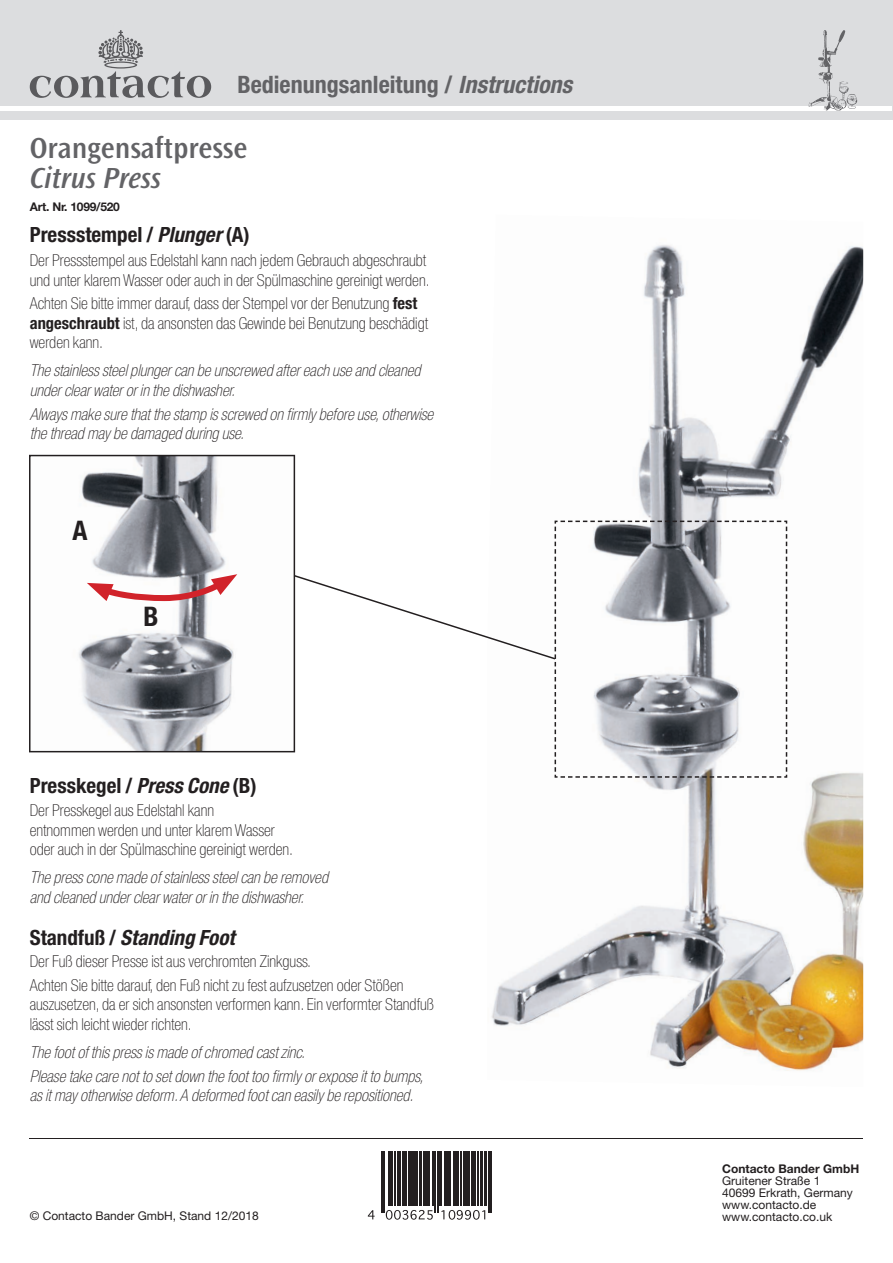
<style>
.page{position:relative;width:893px;height:1263px;background:#fff}
.page>*{position:absolute;margin:0;border:0;box-sizing:border-box;transform-origin:0 0}
.t1{font:600 30.3px "Ocean Sans Std";color:#636366;scale:.95 1}
.t2{font:italic 600 30.3px "Ocean Sans Std";color:#636366;scale:.95 1}
.t3{font:700 condensed 27px "Helvetica Neue LT Std";color:#231f20}
.t4{font:700 condensed 24px "Helvetica Neue LT Std";color:#636366}
.t5{font:700 condensed 21px "Helvetica Neue LT Std";color:#231f20}
.t6{font:italic 700 condensed 21px "Helvetica Neue LT Std";color:#231f20}
.t7{font:100 condensed 16.5px/19.5px "Helvetica Neue LT Std";color:#231f20}
.t8{font:italic 100 condensed 16.5px/19.5px "Helvetica Neue LT Std";color:#231f20}
.t9{font:12px/12px "Helvetica Neue LT Std";color:#231f20}
.t10{font:700 12px "Helvetica Neue LT Std";color:#231f20}
.t11{font:700 12px "Helvetica Neue LT Std";letter-spacing:-.02em;color:#231f20}
.s1{font-style:italic}
.s2{font-weight:700}
.s3{font-style:normal}
</style>
<div class="page">
<div style="left:0;top:0;width:893px;height:119px;background:#dcdddf"></div>
<div style="left:1px;top:106px;width:891px;height:5px;background:#fff"></div>
<svg style="left:30px;top:30px;width:181px;height:68px"></svg>
<hr style="left:30px;top:1138px;width:833px;height:1px;background:#231f20">
<svg style="left:808px;top:30px;width:49px;height:81px"></svg>
<img style="left:491px;top:245px;width:372px;height:826px">
<svg style="left:29px;top:455px;width:266px;height:297px"></svg>
<svg style="left:87px;top:574px;width:150px;height:27px"></svg>
<svg style="left:278px;top:521px;width:277px;height:257px"></svg>
<svg style="left:555px;top:521px;width:232px;height:257px"></svg>
<svg style="left:367px;top:1151px;width:125px;height:69px"></svg>
<hr style="left:381px;top:1151px;width:1px;height:62px;background:#231f20">
<hr style="left:384px;top:1151px;width:1px;height:62px;background:#231f20">
<svg style="left:368px;top:1210px;width:7px;height:9px"></svg>
<hr style="left:388px;top:1151px;width:1px;height:55px;background:#231f20">
<hr style="left:389px;top:1151px;width:1px;height:55px;background:#231f20">
<hr style="left:392px;top:1151px;width:1px;height:55px;background:#231f20">
<hr style="left:394px;top:1151px;width:1px;height:55px;background:#231f20">
<hr style="left:397px;top:1151px;width:2px;height:55px;background:#231f20">
<hr style="left:399px;top:1151px;width:1px;height:55px;background:#231f20">
<hr style="left:400px;top:1151px;width:1px;height:55px;background:#231f20">
<hr style="left:402px;top:1151px;width:1px;height:55px;background:#231f20">
<hr style="left:403px;top:1151px;width:1px;height:55px;background:#231f20">
<hr style="left:404px;top:1151px;width:2px;height:55px;background:#231f20">
<hr style="left:406px;top:1151px;width:1px;height:55px;background:#231f20">
<hr style="left:408px;top:1151px;width:1px;height:55px;background:#231f20">
<hr style="left:410px;top:1151px;width:1px;height:55px;background:#231f20">
<hr style="left:413px;top:1151px;width:1px;height:55px;background:#231f20">
<hr style="left:414px;top:1151px;width:1px;height:55px;background:#231f20">
<hr style="left:415px;top:1151px;width:1px;height:55px;background:#231f20">
<hr style="left:416px;top:1151px;width:1px;height:55px;background:#231f20">
<hr style="left:419px;top:1151px;width:2px;height:55px;background:#231f20">
<hr style="left:421px;top:1151px;width:1px;height:55px;background:#231f20">
<hr style="left:423px;top:1151px;width:1px;height:55px;background:#231f20">
<hr style="left:424px;top:1151px;width:1px;height:55px;background:#231f20">
<hr style="left:426px;top:1151px;width:2px;height:55px;background:#231f20">
<hr style="left:428px;top:1151px;width:1px;height:55px;background:#231f20">
<hr style="left:429px;top:1151px;width:1px;height:55px;background:#231f20">
<hr style="left:432px;top:1151px;width:1px;height:55px;background:#231f20">
<svg style="left:386px;top:1210px;width:47px;height:10px"></svg>
<hr style="left:435px;top:1151px;width:1px;height:62px;background:#231f20">
<hr style="left:437px;top:1151px;width:1px;height:62px;background:#231f20">
<hr style="left:439px;top:1151px;width:1px;height:55px;background:#231f20">
<hr style="left:440px;top:1151px;width:2px;height:55px;background:#231f20">
<hr style="left:444px;top:1151px;width:1px;height:55px;background:#231f20">
<hr style="left:445px;top:1151px;width:1px;height:55px;background:#231f20">
<hr style="left:447px;top:1151px;width:2px;height:55px;background:#231f20">
<hr style="left:449px;top:1151px;width:1px;height:55px;background:#231f20">
<hr style="left:450px;top:1151px;width:1px;height:55px;background:#231f20">
<hr style="left:453px;top:1151px;width:1px;height:55px;background:#231f20">
<hr style="left:455px;top:1151px;width:2px;height:55px;background:#231f20">
<hr style="left:457px;top:1151px;width:1px;height:55px;background:#231f20">
<hr style="left:458px;top:1151px;width:1px;height:55px;background:#231f20">
<hr style="left:460px;top:1151px;width:1px;height:55px;background:#231f20">
<hr style="left:464px;top:1151px;width:1px;height:55px;background:#231f20">
<hr style="left:465px;top:1151px;width:1px;height:55px;background:#231f20">
<hr style="left:466px;top:1151px;width:1px;height:55px;background:#231f20">
<hr style="left:468px;top:1151px;width:1px;height:55px;background:#231f20">
<hr style="left:472px;top:1151px;width:1px;height:55px;background:#231f20">
<hr style="left:473px;top:1151px;width:1px;height:55px;background:#231f20">
<hr style="left:474px;top:1151px;width:1px;height:55px;background:#231f20">
<hr style="left:478px;top:1151px;width:1px;height:55px;background:#231f20">
<hr style="left:480px;top:1151px;width:1px;height:55px;background:#231f20">
<hr style="left:481px;top:1151px;width:1px;height:55px;background:#231f20">
<hr style="left:485px;top:1151px;width:1px;height:55px;background:#231f20">
<hr style="left:486px;top:1151px;width:1px;height:55px;background:#231f20">
<svg style="left:441px;top:1210px;width:44px;height:10px"></svg>
<hr style="left:488px;top:1151px;width:1px;height:62px;background:#231f20">
<hr style="left:490px;top:1151px;width:1px;height:62px;background:#231f20">
<h3 class="t4" style="left:237px;top:70px;width:336px">Bedienungsanleitung / <span class="s1">Instructions</span></h3>
<h1 class="t1" style="left:30px;top:131px;width:230px">Orangensaftpresse</h1>
<h1 class="t2" style="left:30px;top:161px;width:139px">Citrus Press</h1>
<p class="t11" style="left:30px;top:199px;width:92px">Art. Nr. 1099/520</p>
<p class="t5" style="left:30px;top:222px;width:222px">Pressstempel / <span class="s1">Plunger</span> (A)</p>
<p class="t7" style="left:30px;top:250px;width:401px">Der Pressstempel aus Edelstahl kann nach jedem Gebrauch abgeschraubt und unter klarem Wasser oder auch in der Spülmaschine gereinigt werden.</p>
<p class="t7" style="left:30px;top:294px;width:400px">Achten Sie bitte immer darauf, dass der Stempel vor der Benutzung <span class="s2">fest angeschraubt</span> ist, da ansonsten das Gewinde bei Benutzung beschädigt werden kann.</p>
<p class="t8" style="left:30px;top:361px;width:392px">The stainless steel plunger can be unscrewed after each use and cleaned under clear water or in the dishwasher.</p>
<p class="t8" style="left:30px;top:405px;width:405px">Always make sure that the stamp is screwed on firmly before use, otherwise the thread may be damaged during use.</p>
<h2 class="t3" style="left:73px;top:514px;width:17px">A</h2>
<h2 class="t3" style="left:144px;top:600px;width:17px">B</h2>
<p class="t5" style="left:30px;top:772px;width:228px">Presskegel / <span class="s1">Press Cone</span> (B)</p>
<p class="t7" style="left:30px;top:801px;width:265px">Der Presskegel aus Edelstahl kann<br>entnommen werden und unter klarem Wasser oder auch in der Spülmaschine gereinigt werden.</p>
<p class="t8" style="left:30px;top:868px;width:300px">The press cone made of stainless steel can be removed and cleaned under clear water or in the dishwasher.</p>
<p class="t6" style="left:30px;top:925px;width:206px"><span class="s3">Standfuß /</span> Standing Foot</p>
<p class="t7" style="left:30px;top:949px;width:375px;line-height:23.7px">Der Fuß dieser Presse ist aus verchromten Zinkguss.<br>Achten Sie bitte darauf, den Fuß nicht zu fest aufzusetzen oder Stößen</p>
<p class="t7" style="left:30px;top:995px;width:405px">auszusetzen, da er sich ansonsten verformen kann. Ein verformter Standfuß lässt sich leicht wieder richten.</p>
<p class="t8" style="left:30px;top:1041px;width:395px;line-height:23.7px">The foot of this press is made of chromed cast zinc.<br>Please take care not to set down the foot too firmly or expose it to bumps,</p>
<p class="t8" style="left:30px;top:1086px;width:385px">as it may otherwise deform. A deformed foot can easily be repositioned.</p>
<p class="t10" style="left:722px;top:1161px;width:139px">Contacto Bander GmbH</p>
<p class="t9" style="left:722px;top:1174px;width:132px">Gruitener Straße 1<br>40699 Erkrath, Germany www.contacto.de</p>
<p class="t9" style="left:30px;top:1210px;width:231px">© Contacto Bander GmbH, Stand 12/2018</p>
<p class="t9" style="left:722px;top:1210px;width:112px">www.contacto.co.uk</p>
</div>
